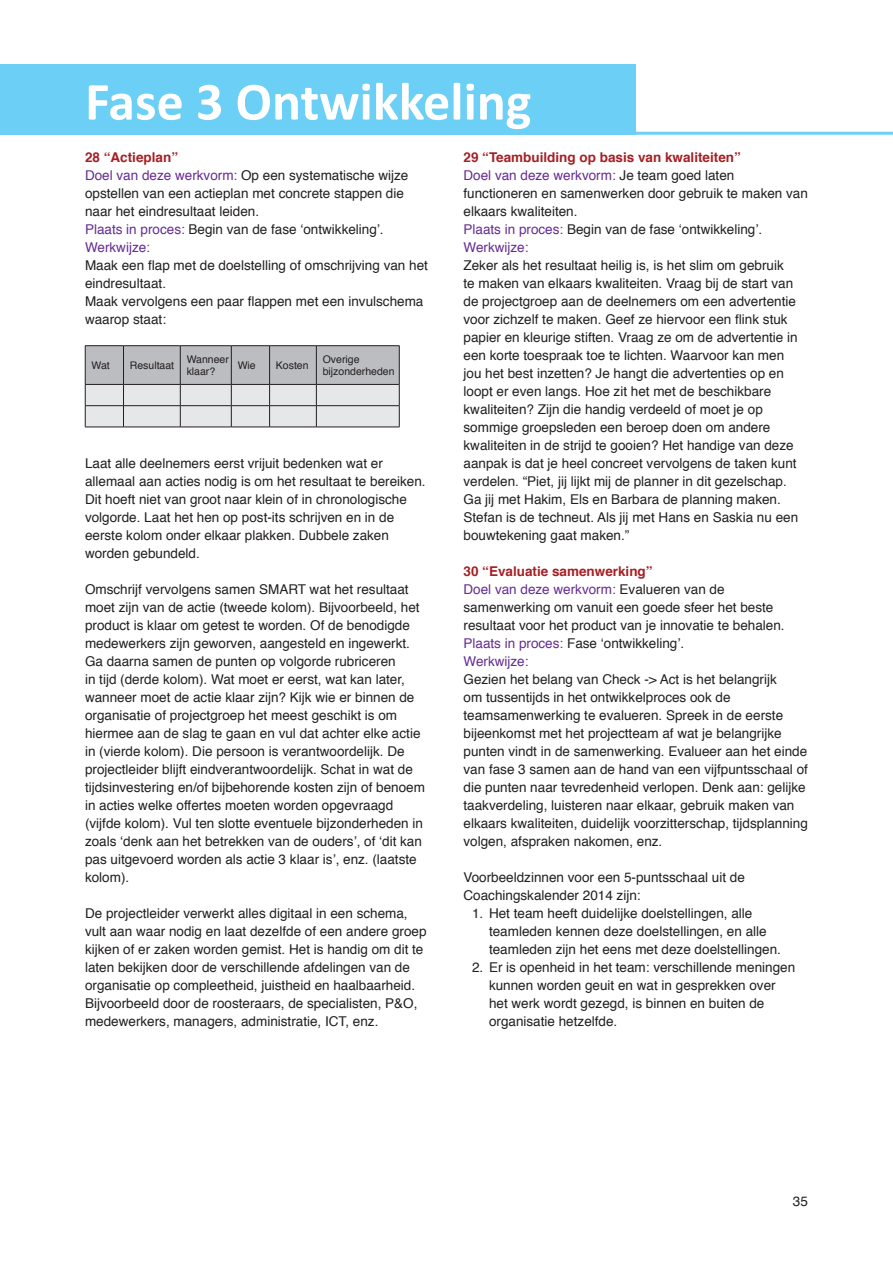
<style>
.page{position:relative;width:893px;height:1263px;background:#fff}
.page>*{position:absolute;margin:0;border:0;box-sizing:border-box;transform-origin:0 0}
.t1{font:700 54px "Calibri";color:#fff}
.t2{font:13.5px/18px "Helvetica";color:#231f20}
.t3{font:10.5px/12.6px "Helvetica";color:#231f20}
.s1{font-weight:700;color:#a52025}
.s2{color:#652d91}
</style>
<div class="page">
<div style="left:0;top:64px;width:636px;height:71px;background:#6bcff6"></div>
<hr style="left:0;top:132px;width:893px;height:3px;background:#6bcff6">
<hr style="left:85px;top:345px;width:38px;height:1px;background:#231f20">
<hr style="left:123px;top:345px;width:57px;height:1px;background:#231f20">
<hr style="left:180px;top:345px;width:51px;height:1px;background:#231f20">
<hr style="left:231px;top:345px;width:39px;height:1px;background:#231f20">
<hr style="left:270px;top:345px;width:46px;height:1px;background:#231f20">
<hr style="left:316px;top:345px;width:83px;height:1px;background:#231f20">
<svg style="left:85px;top:346px;width:315px;height:81px;background:#c9c9cc"></svg>
<hr style="left:85px;top:427px;width:38px;height:1px;background:#231f20">
<hr style="left:123px;top:427px;width:57px;height:1px;background:#231f20">
<hr style="left:180px;top:427px;width:51px;height:1px;background:#231f20">
<hr style="left:231px;top:427px;width:39px;height:1px;background:#231f20">
<hr style="left:270px;top:427px;width:46px;height:1px;background:#231f20">
<hr style="left:316px;top:427px;width:83px;height:1px;background:#231f20">
<h1 class="t1" style="left:85px;top:67px;width:448px">Fase 3 Ontwikkeling</h1>
<p class="t2" style="left:85px;top:149px;width:325px"><span class="s1">28 “Actieplan”<br></span><span class="s2">Doel van deze werkvorm:</span> Op een systematische wijze opstellen van een actieplan met concrete stappen die naar het eindresultaat leiden.<br><span class="s2">Plaats in proces:</span> Begin van de fase ‘ontwikkeling’.<br><span class="s2">Werkwijze:</span></p>
<p class="t2" style="left:85px;top:257px;width:344px">Maak een flap met de doelstelling of omschrijving van het eindresultaat.<br>Maak vervolgens een paar flappen met een invulschema waarop staat:</p>
<p class="t3" style="left:92px;top:359px;width:20px">Wat</p>
<p class="t3" style="left:130px;top:359px;width:46px">Resultaat</p>
<p class="t3" style="left:187px;top:353px;width:44px">Wanneer klaar?</p>
<p class="t3" style="left:238px;top:359px;width:20px">Wie</p>
<p class="t3" style="left:276px;top:359px;width:34px">Kosten</p>
<p class="t3" style="left:323px;top:353px;width:73px">Overige bijzonderheden</p>
<p class="t2" style="left:85px;top:455px;width:342px">Laat alle deelnemers eerst vrijuit bedenken wat er allemaal aan acties nodig is om het resultaat te bereiken.<br>Dit hoeft niet van groot naar klein of in chronologische volgorde. Laat het hen op post-its schrijven en in de eerste kolom onder elkaar plakken. Dubbele zaken worden gebundeld.</p>
<p class="t2" style="left:85px;top:581px;width:341px">Omschrijf vervolgens samen SMART wat het resultaat moet zijn van de actie (tweede kolom). Bijvoorbeeld, het product is klaar om getest te worden. Of de benodigde medewerkers zijn geworven, aangesteld en ingewerkt.<br>Ga daarna samen de punten op volgorde rubriceren<br>in tijd (derde kolom). Wat moet er eerst, wat kan later, wanneer moet de actie klaar zijn? Kijk wie er binnen de organisatie of projectgroep het meest geschikt is om hiermee aan de slag te gaan en vul dat achter elke actie in (vierde kolom). Die persoon is verantwoordelijk. De projectleider blijft eindverantwoordelijk. Schat in wat de tijdsinvestering en/of bijbehorende kosten zijn of benoem in acties welke offertes moeten worden opgevraagd (vijfde kolom). Vul ten slotte eventuele bijzonderheden in zoals ‘denk aan het betrekken van de ouders’, of ‘dit kan pas uitgevoerd worden als actie 3 klaar is’, enz. (laatste kolom).</p>
<p class="t2" style="left:85px;top:905px;width:343px">De projectleider verwerkt alles digitaal in een schema, vult aan waar nodig en laat dezelfde of een andere groep kijken of er zaken worden gemist. Het is handig om dit te laten bekijken door de verschillende afdelingen van de organisatie op compleetheid, juistheid en haalbaarheid.<br>Bijvoorbeeld door de roosteraars, de specialisten, P&amp;O, medewerkers, managers, administratie, ICT, enz.</p>
<p class="t2" style="left:463px;top:149px;width:346px"><span class="s1">29 “Teambuilding op basis van kwaliteiten”<br></span><span class="s2">Doel van deze werkvorm:</span> Je team goed laten functioneren en samenwerken door gebruik te maken van elkaars kwaliteiten.<br><span class="s2">Plaats in proces:</span> Begin van de fase ‘ontwikkeling’.<br><span class="s2">Werkwijze:</span></p>
<p class="t2" style="left:463px;top:256px;width:336px">Zeker als het resultaat heilig is, is het slim om gebruik te maken van elkaars kwaliteiten. Vraag bij de start van de projectgroep aan de deelnemers om een advertentie voor zichzelf te maken. Geef ze hiervoor een flink stuk papier en kleurige stiften. Vraag ze om de advertentie in een korte toespraak toe te lichten. Waarvoor kan men jou het best inzetten? Je hangt die advertenties op en loopt er even langs. Hoe zit het met de beschikbare kwaliteiten? Zijn die handig verdeeld of moet je op sommige groepsleden een beroep doen om andere kwaliteiten in de strijd te gooien? Het handige van deze aanpak is dat je heel concreet vervolgens de taken kunt verdelen. “Piet, jij lijkt mij de planner in dit gezelschap.<br>Ga jij met Hakim, Els en Barbara de planning maken.<br>Stefan is de techneut. Als jij met Hans en Saskia nu een bouwtekening gaat maken.”</p>
<p class="t2" style="left:463px;top:562px;width:323px"><span class="s1">30 “Evaluatie samenwerking”<br></span><span class="s2">Doel van deze werkvorm:</span> Evalueren van de samenwerking om vanuit een goede sfeer het beste resultaat voor het product van je innovatie te behalen.<br><span class="s2">Plaats in proces:</span> Fase ‘ontwikkeling’.<br><span class="s2">Werkwijze:</span></p>
<p class="t2" style="left:463px;top:670px;width:346px">Gezien het belang van Check -&gt; Act is het belangrijk<br>om tussentijds in het ontwikkelproces ook de teamsamenwerking te evalueren. Spreek in de eerste bijeenkomst met het projectteam af wat je belangrijke punten vindt in de samenwerking. Evalueer aan het einde van fase 3 samen aan de hand van een vijfpuntsschaal of die punten naar tevredenheid verlopen. Denk aan: gelijke taakverdeling, luisteren naar elkaar, gebruik maken van elkaars kwaliteiten, duidelijk voorzitterschap, tijdsplanning volgen, afspraken nakomen, enz.</p>
<p class="t2" style="left:463px;top:868px;width:283px">Voorbeeldzinnen voor een 5-puntsschaal uit de<br>Coachingskalender 2014 zijn:</p>
<p class="t2" style="left:489px;top:904px;width:293px;text-indent:-17px">1. Het team heeft duidelijke doelstellingen, alle teamleden kennen deze doelstellingen, en alle teamleden zijn het eens met deze doelstellingen.</p>
<p class="t2" style="left:489px;top:958px;width:308px;text-indent:-17px">2. Er is openheid in het team: verschillende meningen kunnen worden geuit en wat in gesprekken over het werk wordt gezegd, is binnen en buiten de organisatie hetzelfde.</p>
<p class="t2" style="left:793px;top:1193px;width:17px">35</p>
</div>
